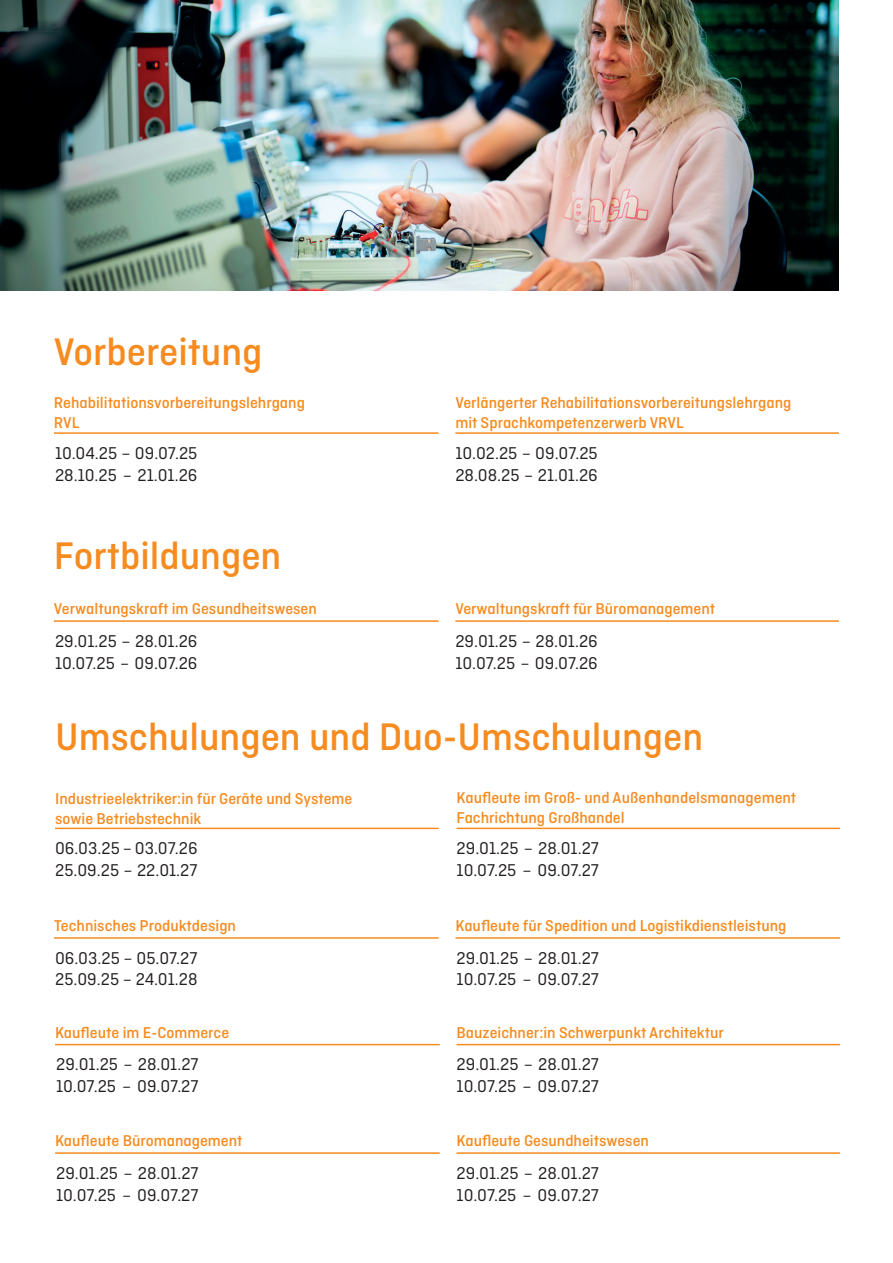
<style>
.page{position:relative;width:893px;height:1263px;background:#fff}
.page>*{position:absolute;margin:0;border:0;box-sizing:border-box;transform-origin:0 0}
.t1{font:500 40.5px "Ciutadella";color:#f68b1f}
.t2{font:18px/21.6px "Ciutadella";color:#231f20}
.t3{font:500 16.5px/19.8px "Ciutadella";color:#f68b1f}
</style>
<div class="page">
<hr style="left:54px;top:937px;width:385px;height:2px;background:#f68b1f">
<hr style="left:55px;top:828px;width:384px;height:1px;background:#f68b1f">
<hr style="left:455px;top:937px;width:385px;height:2px;background:#f68b1f">
<hr style="left:457px;top:828px;width:383px;height:1px;background:#f68b1f">
<hr style="left:55px;top:1044px;width:385px;height:1px;background:#f68b1f">
<hr style="left:457px;top:1044px;width:383px;height:1px;background:#f68b1f">
<hr style="left:55px;top:1152px;width:385px;height:2px;background:#f68b1f">
<hr style="left:457px;top:1152px;width:383px;height:2px;background:#f68b1f">
<hr style="left:54px;top:432px;width:385px;height:2px;background:#f68b1f">
<hr style="left:455px;top:432px;width:384px;height:2px;background:#f68b1f">
<hr style="left:54px;top:620px;width:385px;height:2px;background:#f68b1f">
<hr style="left:455px;top:620px;width:384px;height:2px;background:#f68b1f">
<img style="left:0;top:0;width:839px;height:291px">
<h1 class="t1" style="left:54px;top:329px;width:210px">Vorbereitung</h1>
<p class="t3" style="left:54px;top:393px;width:253px">Rehabilitationsvorbereitungslehrgang<br>RVL</p>
<p class="t3" style="left:455px;top:393px;width:338px">Verlängerter Rehabilitationsvorbereitungslehrgang mit Sprachkompetenzerwerb VRVL</p>
<p class="t2" style="left:55px;top:442px;width:144px">10.04.25 – 09.07.25<br>28.10.25 – 21.01.26</p>
<p class="t2" style="left:455px;top:442px;width:144px">10.02.25 – 09.07.25<br>28.08.25 – 21.01.26</p>
<h1 class="t1" style="left:54px;top:533px;width:229px">Fortbildungen</h1>
<p class="t3" style="left:54px;top:599px;width:264px">Verwaltungskraft im Gesundheitswesen</p>
<p class="t3" style="left:455px;top:599px;width:261px">Verwaltungskraft für Büromanagement</p>
<p class="t2" style="left:55px;top:630px;width:144px">29.01.25 – 28.01.26<br>10.07.25 – 09.07.26</p>
<p class="t2" style="left:455px;top:630px;width:144px">29.01.25 – 28.01.26<br>10.07.25 – 09.07.26</p>
<h1 class="t1" style="left:55px;top:714px;width:650px">Umschulungen und Duo-Umschulungen</h1>
<p class="t3" style="left:55px;top:789px;width:299px">Industrieelektriker:in für Geräte und Systeme sowie Betriebstechnik</p>
<p class="t3" style="left:457px;top:787px;width:341px">Kaufleute im Groß- und Außenhandelsmanagement<br>Fachrichtung Großhandel</p>
<p class="t2" style="left:55px;top:837px;width:144px">06.03.25 – 03.07.26<br>25.09.25 – 22.01.27</p>
<p class="t2" style="left:457px;top:837px;width:144px">29.01.25 – 28.01.27<br>10.07.25 – 09.07.27</p>
<p class="t3" style="left:54px;top:916px;width:184px">Technisches Produktdesign</p>
<p class="t3" style="left:455px;top:916px;width:332px">Kaufleute für Spedition und Logistikdienstleistung</p>
<p class="t2" style="left:55px;top:947px;width:144px">06.03.25 – 05.07.27<br>25.09.25 – 24.01.28</p>
<p class="t2" style="left:457px;top:947px;width:144px">29.01.25 – 28.01.27<br>10.07.25 – 09.07.27</p>
<p class="t3" style="left:55px;top:1023px;width:176px">Kaufleute im E-Commerce</p>
<p class="t3" style="left:457px;top:1023px;width:269px">Bauzeichner:in Schwerpunkt Architektur</p>
<p class="t2" style="left:56px;top:1054px;width:144px">29.01.25 – 28.01.27<br>10.07.25 – 09.07.27</p>
<p class="t2" style="left:456px;top:1054px;width:144px">29.01.25 – 28.01.27<br>10.07.25 – 09.07.27</p>
<p class="t3" style="left:55px;top:1131px;width:189px">Kaufleute Büromanagement</p>
<p class="t3" style="left:457px;top:1131px;width:194px">Kaufleute Gesundheitswesen</p>
<p class="t2" style="left:56px;top:1162px;width:144px">29.01.25 – 28.01.27<br>10.07.25 – 09.07.27</p>
<p class="t2" style="left:456px;top:1162px;width:144px">29.01.25 – 28.01.27<br>10.07.25 – 09.07.27</p>
</div>
